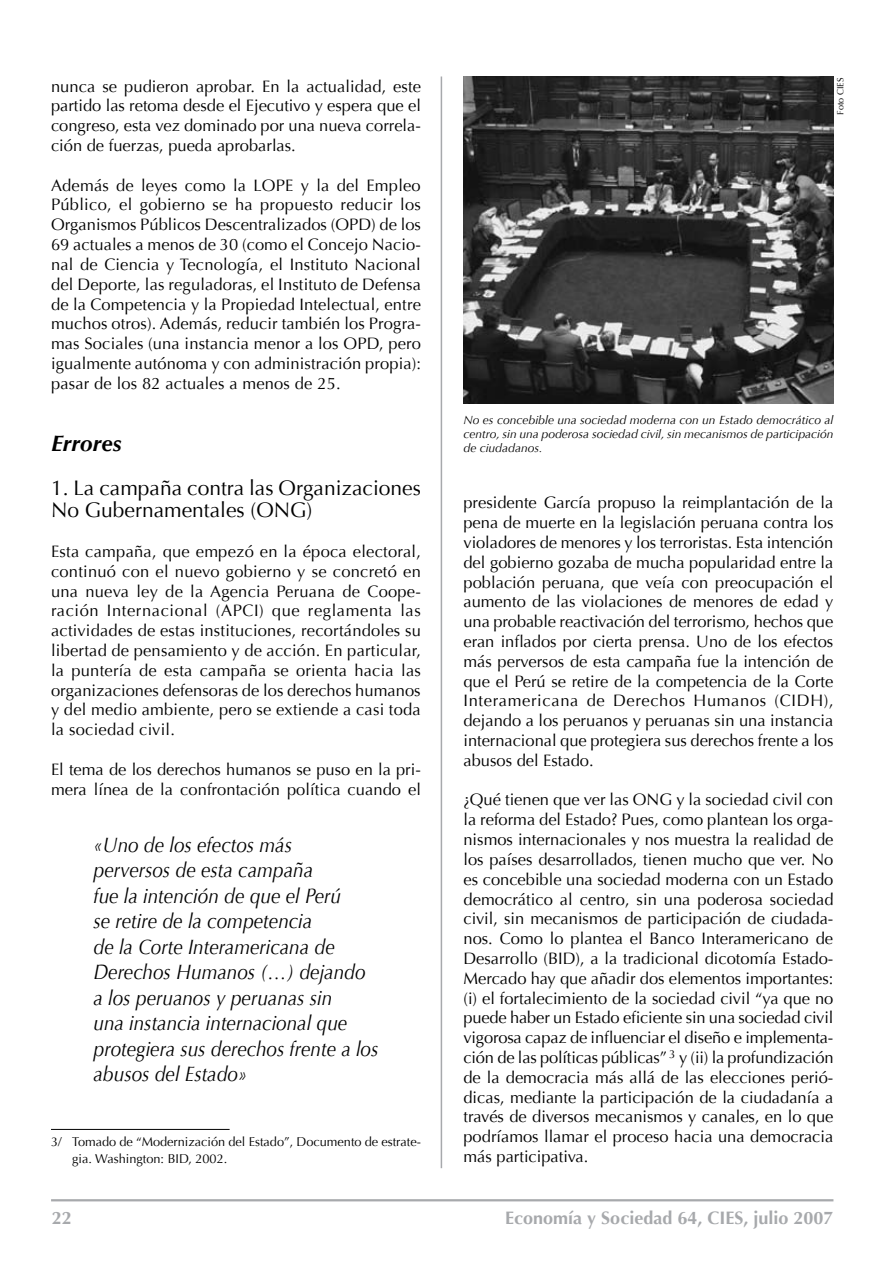
<style>
.page{position:relative;width:893px;height:1263px;background:#fff}
.page>*{position:absolute;margin:0;border:0;box-sizing:border-box;transform-origin:0 0}
.t1{font:italic 700 22.5px "Optima";color:#000}
.t2{font:italic 21px/25.5px "Optima";color:#000;scale:.9 1}
.t3{font:21px/22.5px "Optima";color:#000}
.t4{font:700 18px "Optima";color:#a7a9ac}
.t5{font:16.5px/19.8px "Optima";color:#000;text-align:justify}
.t6{font:12.75px/16.5px "Optima";color:#000}
.t7{font:italic 12px/14.4px "Optima";color:#000;text-align:justify}
.t8{font:9px "Optima";color:#000}
</style>
<div class="page">
<hr style="left:51px;top:1199px;width:782px;height:2px;background:#a7a9ac">
<hr style="left:441px;top:76px;width:1px;height:1092px;background:#a7a9ac">
<hr style="left:51px;top:1129px;width:179px;height:1px;background:#000">
<img style="left:463px;top:77px;width:370px;height:327px">
<p class="t5" style="left:51px;top:76px;width:372px">nunca se pudieron aprobar. En la actualidad, este partido las retoma desde el Ejecutivo y espera que el congreso, esta vez dominado por una nueva correla&shy;ción de fuerzas, pueda aprobarlas.</p>
<p class="t5" style="left:51px;top:175px;width:372px">Además de leyes como la LOPE y la del Empleo Público, el gobierno se ha propuesto reducir los Organismos Públicos Descentralizados (OPD) de los 69 actuales a menos de 30 (como el Concejo Nacio&shy;nal de Ciencia y Tecnología, el Instituto Nacional del Deporte, las reguladoras, el Instituto de Defensa de la Competencia y la Propiedad Intelectual, entre muchos otros). Además, reducir también los Progra&shy;mas Sociales (una instancia menor a los OPD, pero igualmente autónoma y con administración propia): pasar de los 82 actuales a menos de 25.</p>
<h1 class="t1" style="left:51px;top:430px;width:72px">Errores</h1>
<p class="t3" style="left:51px;top:477px;width:371px">1. La campaña contra las Organizaciones<br>No Gubernamentales (ONG)</p>
<p class="t5" style="left:51px;top:542px;width:371px">Esta campaña, que empezó en la época electoral, continuó con el nuevo gobierno y se concretó en una nueva ley de la Agencia Peruana de Coope&shy;ración Internacional (APCI) que reglamenta las actividades de estas instituciones, recortándoles su libertad de pensamiento y de acción. En particular, la puntería de esta campaña se orienta hacia las organizaciones defensoras de los derechos humanos y del medio ambiente, pero se extiende a casi toda la sociedad civil.</p>
<p class="t5" style="left:51px;top:759px;width:372px">El tema de los derechos humanos se puso en la pri&shy;mera línea de la confrontación política cuando el</p>
<p class="t2" style="left:94px;top:832px;width:318px">«Uno de los efectos más<br>perversos de esta campaña<br>fue la intención de que el Perú<br>se retire de la competencia<br>de la Corte Interamericana de<br>Derechos Humanos (…) dejando a los peruanos y peruanas sin<br>una instancia internacional que protegiera sus derechos frente a los abusos del Estado»</p>
<p class="t6" style="left:72px;top:1134px;width:350px;text-indent:-21px">3/ Tomado de “Modernización del Estado”, Documento de estrate&shy;gia. Washington: BID, 2002.</p>
<p class="t8" style="left:835px;top:115px;width:38px;rotate:-90deg">Foto CIES</p>
<p class="t7" style="left:463px;top:412px;width:371px">No es concebible una sociedad moderna con un Estado democrático al centro, sin una poderosa sociedad civil, sin mecanismos de participación de ciudadanos.</p>
<p class="t5" style="left:463px;top:493px;width:372px">presidente García propuso la reimplantación de la pena de muerte en la legislación peruana contra los violadores de menores y los terroristas. Esta intención del gobierno gozaba de mucha popularidad entre la población peruana, que veía con preocupación el aumento de las violaciones de menores de edad y una probable reactivación del terrorismo, hechos que eran inflados por cierta prensa. Uno de los efectos más perversos de esta campaña fue la intención de que el Perú se retire de la competencia de la Corte Interamericana de Derechos Humanos (CIDH), dejando a los peruanos y peruanas sin una instancia internacional que protegiera sus derechos frente a los abusos del Estado.</p>
<p class="t5" style="left:463px;top:790px;width:372px">¿Qué tienen que ver las ONG y la sociedad civil con la reforma del Estado? Pues, como plantean los orga&shy;nismos internacionales y nos muestra la realidad de los países desarrollados, tienen mucho que ver. No es concebible una sociedad moderna con un Estado democrático al centro, sin una poderosa sociedad civil, sin mecanismos de participación de ciudada&shy;nos. Como lo plantea el Banco Interamericano de Desarrollo (BID), a la tradicional dicotomía Estado-Mercado hay que añadir dos elementos importantes: (i) el fortalecimiento de la sociedad civil “ya que no puede haber un Estado eficiente sin una sociedad civil vigorosa capaz de influenciar el diseño e implementa&shy;ción de las políticas públicas” <sup>3</sup> y (ii) la profundización de la democracia más allá de las elecciones perió&shy;dicas, mediante la participación de la ciudadanía a través de diversos mecanismos y canales, en lo que podríamos llamar el proceso hacia una democracia más participativa.</p>
<p class="t4" style="left:52px;top:1208px;width:22px">22</p>
<p class="t4" style="left:505px;top:1208px;width:330px">Economía y Sociedad 64, CIES, julio 2007</p>
</div>
